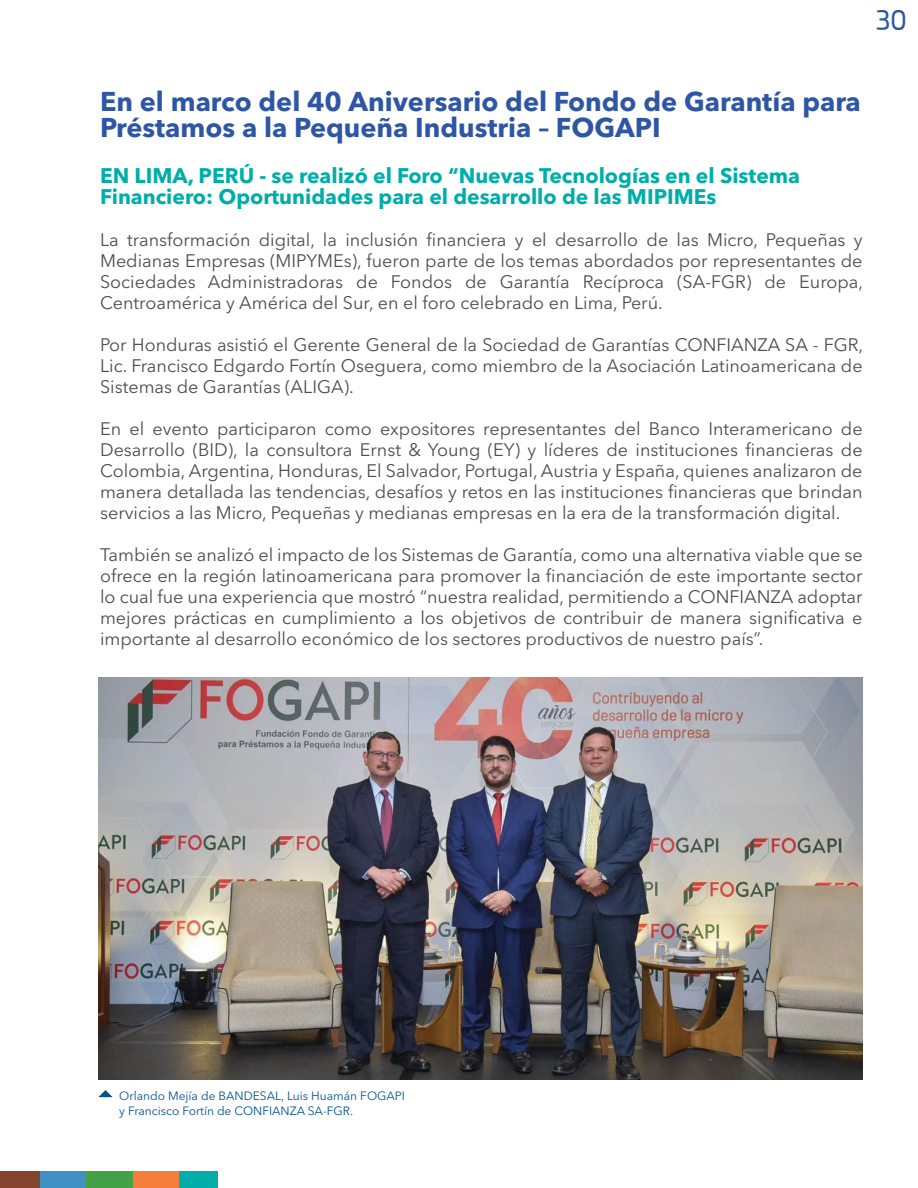
<style>
.page{position:relative;width:918px;height:1188px;background:#fff}
.page>*{position:absolute;margin:0;border:0;box-sizing:border-box;transform-origin:0 0}
.t1{font:700 27px/25.5px "Avenir Next LT Pro";color:#2f56a4}
.t2{font:27px "Acephimere";color:#2f56a4}
.t3{font:700 21px/21px "Avenir Next LT Pro";color:#00aea9}
.t4{font:18px/21px "Avenir Next LT Pro";color:#4e4e4e;text-align:justify}
.t5{font:12px/15px "Avenir Next LT Pro";color:#035494}
</style>
<div class="page">
<div style="left:85px;top:1171px;width:48px;height:17px;background:#44a147"></div>
<div style="left:133px;top:1171px;width:46px;height:17px;background:#f47e3a"></div>
<div style="left:179px;top:1171px;width:39px;height:17px;background:#00aea9"></div>
<div style="left:39px;top:1171px;width:47px;height:17px;background:#3f91c4"></div>
<div style="left:0;top:1171px;width:39px;height:17px;background:#85422c"></div>
<svg style="left:98px;top:1090px;width:15px;height:7px"></svg>
<img style="left:98px;top:677px;width:765px;height:402px">
<h1 class="t2" style="left:876px;top:1px;width:33px">30</h1>
<h1 class="t1" style="left:100px;top:89px;width:762px">En el marco del 40 Aniversario del Fondo de Garantía para<br>Préstamos a la Pequeña Industria – FOGAPI</h1>
<p class="t3" style="left:100px;top:165px;width:702px">EN LIMA, PERÚ - se realizó el Foro “Nuevas Tecnologías en el Sistema<br>Financiero: Oportunidades para el desarrollo de las MIPIMEs</p>
<p class="t4" style="left:100px;top:229px;width:765px">La transformación digital, la inclusión financiera y el desarrollo de las Micro, Pequeñas y Medianas Empresas (MIPYMEs), fueron parte de los temas abordados por representantes de Sociedades Administradoras de Fondos de Garantía Recíproca (SA-FGR) de Europa, Centroamérica y América del Sur, en el foro celebrado en Lima, Perú.</p>
<p class="t4" style="left:100px;top:334px;width:765px">Por Honduras asistió el Gerente General de la Sociedad de Garantías CONFIANZA SA - FGR, Lic. Francisco Edgardo Fortín Oseguera, como miembro de la Asociación Latinoamericana de Sistemas de Garantías (ALIGA).</p>
<p class="t4" style="left:100px;top:418px;width:764px">En el evento participaron como expositores representantes del Banco Interamericano de Desarrollo (BID), la consultora Ernst &amp; Young (EY) y líderes de instituciones financieras de Colombia, Argentina, Honduras, El Salvador, Portugal, Austria y España, quienes analizaron de manera detallada las tendencias, desafíos y retos en las instituciones financieras que brindan servicios a las Micro, Pequeñas y medianas empresas en la era de la transformación digital.</p>
<p class="t4" style="left:100px;top:544px;width:764px">También se analizó el impacto de los Sistemas de Garantía, como una alternativa viable que se ofrece en la región latinoamericana para promover la financiación de este importante sector lo cual fue una experiencia que mostró “nuestra realidad, permitiendo a CONFIANZA adoptar mejores prácticas en cumplimiento a los objetivos de contribuir de manera significativa e importante al desarrollo económico de los sectores productivos de nuestro país”.</p>
<p class="t5" style="left:119px;top:1088px;width:287px">Orlando Mejía de BANDESAL, Luis Huamán FOGAPI y Francisco Fortín de CONFIANZA SA-FGR.</p>
</div>
